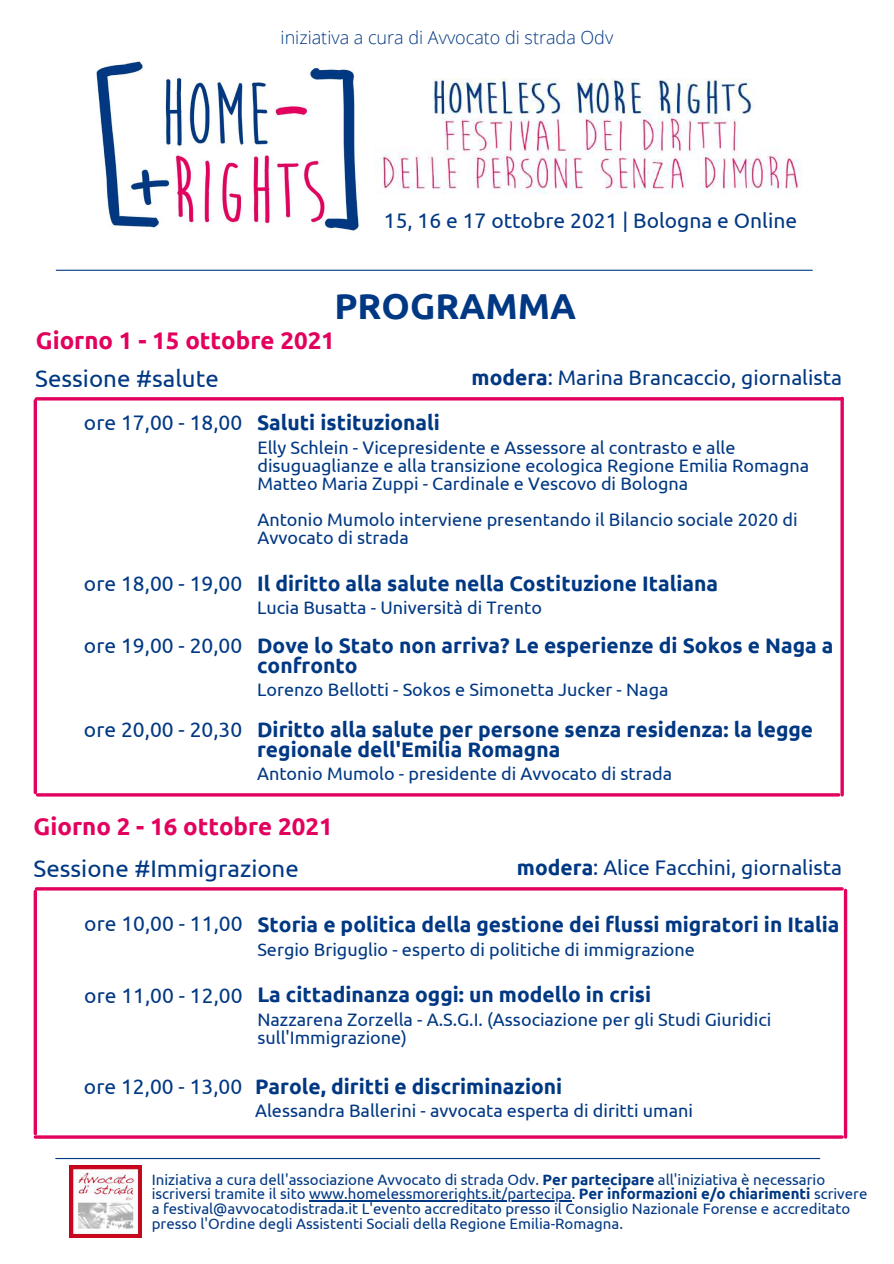
<style>
.page{position:relative;width:894px;height:1264px;background:#fff}
.page>*{position:absolute;margin:0;border:0;box-sizing:border-box;transform-origin:0 0}
.t1{font:700 36px "Ubuntu";color:#013883}
.t2{font:700 24px "Ubuntu";color:#e2015d}
.t3{font:24px "Ubuntu";color:#013883}
.t4{font:700 21px/20.2px "Ubuntu";color:#013883}
.t5{font:21px "Ubuntu";color:#013883}
.t6{font:18px/18px "Ubuntu";color:#013883}
.t7{font:300 18px "Open Sans";color:#013883}
.t8{font:15px/14.7px "Ubuntu";color:#013883}
.s1{font-weight:700}
.s2{font-weight:400}
</style>
<div class="page">
<img style="left:95px;top:61px;width:265px;height:171px">
<img style="left:381px;top:78px;width:421px;height:116px">
<hr style="left:56px;top:270px;width:756px;height:1px;background:#013883">
<hr style="left:56px;top:1157px;width:763px;height:2px;background:#013883">
<img style="left:69px;top:1165px;width:72px;height:72px">
<hr style="left:34px;top:400px;width:3px;height:392px;background:#e2015d">
<hr style="left:36px;top:397px;width:805px;height:3px;background:#e2015d">
<hr style="left:38px;top:793px;width:800px;height:3px;background:#e2015d">
<hr style="left:840px;top:398px;width:3px;height:397px;background:#e2015d">
<hr style="left:36px;top:887px;width:805px;height:3px;background:#e2015d">
<hr style="left:34px;top:891px;width:3px;height:242px;background:#e2015d">
<hr style="left:35px;top:1135px;width:806px;height:3px;background:#e2015d">
<svg style="left:843px;top:890px;width:4px;height:246px"></svg>
<hr style="left:309px;top:1200px;width:262px;height:1px;background:#013883">
<p class="t7" style="left:280px;top:25px;width:334px">iniziativa a cura di Avvocato di strada Odv</p>
<p class="t5" style="left:384px;top:209px;width:414px">15, 16 e 17 ottobre 2021 | Bologna e Online</p>
<h1 class="t1" style="left:334px;top:286px;width:243px">PROGRAMMA</h1>
<h2 class="t2" style="left:36px;top:327px;width:300px">Giorno 1 - 15 ottobre 2021</h2>
<h2 class="t3" style="left:35px;top:364px;width:185px">Sessione #salute</h2>
<p class="t5" style="left:471px;top:365px;width:372px"><span class="s1">modera</span>: Marina Brancaccio, giornalista</p>
<p class="t5" style="left:84px;top:410px;width:160px">ore 17,00 - 18,00</p>
<p class="t5" style="left:84px;top:571px;width:160px">ore 18,00 - 19,00</p>
<p class="t5" style="left:84px;top:633px;width:160px">ore 19,00 - 20,00</p>
<p class="t5" style="left:84px;top:717px;width:160px">ore 20,00 - 20,30</p>
<p class="t4" style="left:257px;top:412px;width:184px">Saluti istituzionali</p>
<p class="t6" style="left:257px;top:438px;width:553px">Elly Schlein - Vicepresidente e Assessore al contrasto e alle disuguaglianze e alla transizione ecologica Regione Emilia Romagna<br>Matteo Maria Zuppi - Cardinale e Vescovo di Bologna</p>
<p class="t6" style="left:257px;top:510px;width:541px">Antonio Mumolo interviene presentando il Bilancio sociale 2020 di<br>Avvocato di strada</p>
<p class="t4" style="left:257px;top:572px;width:462px">Il diritto alla salute nella Costituzione Italiana</p>
<p class="t6" style="left:257px;top:598px;width:286px">Lucia Busatta - Università di Trento</p>
<p class="t4" style="left:257px;top:634px;width:577px">Dove lo Stato non arriva? Le esperienze di Sokos e Naga a confronto</p>
<p class="t6" style="left:257px;top:680px;width:413px">Lorenzo Bellotti - Sokos e Simonetta Jucker - Naga</p>
<p class="t4" style="left:257px;top:719px;width:557px">Diritto alla salute per persone senza residenza: la legge regionale dell'Emilia Romagna</p>
<p class="t6" style="left:257px;top:764px;width:416px">Antonio Mumolo - presidente di Avvocato di strada</p>
<h2 class="t2" style="left:34px;top:812px;width:300px">Giorno 2 - 16 ottobre 2021</h2>
<h2 class="t3" style="left:34px;top:854px;width:266px">Sessione #Immigrazione</h2>
<p class="t5" style="left:517px;top:855px;width:326px"><span class="s1">modera</span>: Alice Facchini, giornalista</p>
<p class="t4" style="left:84px;top:914px;width:756px"><span class="s2">ore 10,00 - 11,00</span> Storia e politica della gestione dei flussi migratori in Italia</p>
<p class="t6" style="left:257px;top:940px;width:439px">Sergio Briguglio - esperto di politiche di immigrazione</p>
<p class="t4" style="left:84px;top:984px;width:568px"><span class="s2">ore 11,00 - 12,00</span> La cittadinanza oggi: un modello in crisi</p>
<p class="t6" style="left:257px;top:1010px;width:515px">Nazzarena Zorzella - A.S.G.I. (Associazione per gli Studi Giuridici sull'Immigrazione)</p>
<p class="t4" style="left:84px;top:1075px;width:479px"><span class="s2">ore 12,00 - 13,00</span> Parole, diritti e discriminazioni</p>
<p class="t6" style="left:255px;top:1101px;width:439px">Alessandra Ballerini - avvocata esperta di diritti umani</p>
<p class="t8" style="left:152px;top:1171px;width:717px">Iniziativa a cura dell'associazione Avvocato di strada Odv. <span class="s1">Per partecipare</span> all'iniziativa è necessario iscriversi tramite il sito www.homelessmorerights.it/partecipa. <span class="s1">Per informazioni e/o chiarimenti</span> scrivere a festival@avvocatodistrada.it L'evento accreditato presso il Consiglio Nazionale Forense e accreditato presso l'Ordine degli Assistenti Sociali della Regione Emilia-Romagna.</p>
</div>
